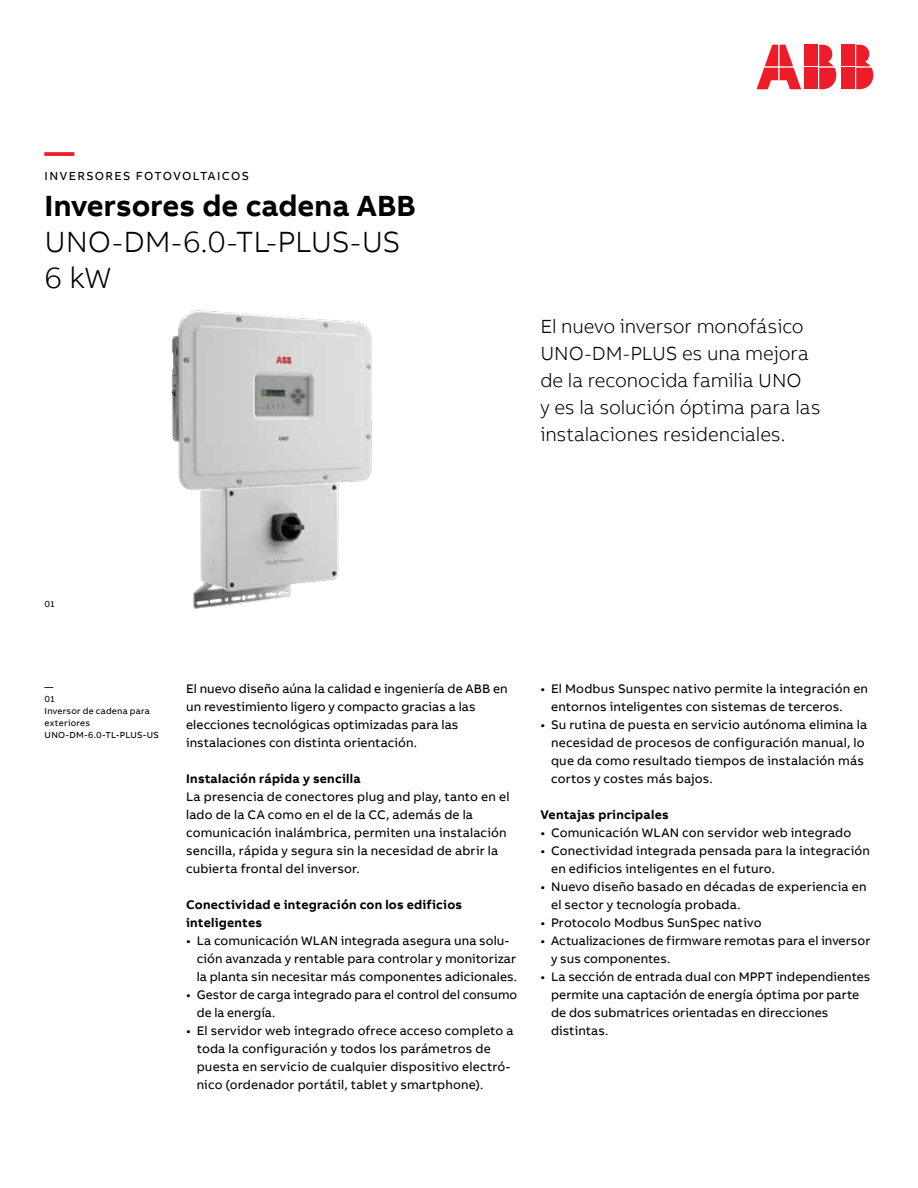
<style>
.page{position:relative;width:918px;height:1188px;background:#fff}
.page>*{position:absolute;margin:0;border:0;box-sizing:border-box;transform-origin:0 0}
.t1{font:300 30px/36px "AB Bvoice";letter-spacing:-.01em;color:#000}
.t2{font:700 30px "AB Bvoice";color:#000}
.t3{font:700 30px "AB Bvoice";color:#ed1c29}
.t4{font:300 19.5px/27px "AB Bvoice";letter-spacing:-.005em;color:#000}
.t5{font:12.75px/18px "AB Bvoice";letter-spacing:.01em;color:#000}
.t6{font:700 12.75px/18px "AB Bvoice";letter-spacing:.02em;color:#000}
.t7{font:12px "AB Bvoice";letter-spacing:.115em;color:#000}
.t8{font:9px/12px "AB Bvoice";letter-spacing:.025em;color:#000}
</style>
<div class="page">
<img style="left:171px;top:310px;width:201px;height:299px">
<div style="left:842px;top:45px;width:13px;height:21px;background:#ed1c29"></div>
<div style="left:842px;top:68px;width:13px;height:21px;background:#ed1c29"></div>
<svg style="left:856px;top:45px;width:17px;height:44px"></svg>
<svg style="left:757px;top:45px;width:44px;height:44px"></svg>
<div style="left:805px;top:45px;width:13px;height:21px;background:#ed1c29"></div>
<div style="left:805px;top:68px;width:13px;height:21px;background:#ed1c29"></div>
<svg style="left:819px;top:45px;width:17px;height:44px"></svg>
<h1 class="t3" style="left:45px;top:132px;width:31px">—</h1>
<p class="t7" style="left:45px;top:168px;width:206px">INVERSORES FOTOVOLTAICOS</p>
<h1 class="t2" style="left:45px;top:186px;width:373px">Inversores de cadena ABB</h1>
<h1 class="t1" style="left:45px;top:223px;width:357px">UNO-DM-6.0-TL-PLUS-US<br>6 kW</h1>
<h2 class="t4" style="left:540px;top:313px;width:282px">El nuevo inversor monofásico<br>UNO-DM-PLUS es una mejora de la reconocida familia UNO<br>y es la solución óptima para las instalaciones residenciales.</h2>
<p class="t8" style="left:45px;top:598px;width:11px">01</p>
<p class="t8" style="left:45px;top:681px;width:116px">—<br>01<br>Inversor de cadena para exteriores<br>UNO-DM-6.0-TL-PLUS-US</p>
<p class="t5" style="left:186px;top:679px;width:323px">El nuevo diseño aúna la calidad e ingeniería de ABB en un revestimiento ligero y compacto gracias a las elecciones tecnológicas optimizadas para las instalaciones con distinta orientación.</p>
<p class="t6" style="left:186px;top:769px;width:176px">Instalación rápida y sencilla</p>
<p class="t5" style="left:186px;top:787px;width:325px">La presencia de conectores plug and play, tanto en el lado de la CA como en el de la CC, además de la comunicación inalámbrica, permiten una instalación sencilla, rápida y segura sin la necesidad de abrir la cubierta frontal del inversor.</p>
<p class="t6" style="left:186px;top:895px;width:278px">Conectividad e integración con los edificios inteligentes</p>
<p class="t5" style="left:197px;top:931px;width:322px;text-indent:-11px">• La comunicación WLAN integrada asegura una solu&shy;ción avanzada y rentable para controlar y monitorizar la planta sin necesitar más componentes adicionales.</p>
<p class="t5" style="left:197px;top:985px;width:322px;text-indent:-11px">• Gestor de carga integrado para el control del consumo de la energía.</p>
<p class="t5" style="left:197px;top:1021px;width:318px;text-indent:-11px">• El servidor web integrado ofrece acceso completo a toda la configuración y todos los parámetros de puesta en servicio de cualquier dispositivo electró&shy;nico (ordenador portátil, tablet y smartphone).</p>
<p class="t5" style="left:551px;top:679px;width:319px;text-indent:-11px">• El Modbus Sunspec nativo permite la integración en entornos inteligentes con sistemas de terceros.</p>
<p class="t5" style="left:551px;top:715px;width:318px;text-indent:-11px">• Su rutina de puesta en servicio autónoma elimina la necesidad de procesos de configuración manual, lo que da como resultado tiempos de instalación más cortos y costes más bajos.</p>
<p class="t6" style="left:540px;top:805px;width:130px">Ventajas principales</p>
<p class="t5" style="left:540px;top:823px;width:312px">• Comunicación WLAN con servidor web integrado</p>
<p class="t5" style="left:551px;top:841px;width:320px;text-indent:-11px">• Conectividad integrada pensada para la integración en edificios inteligentes en el futuro.</p>
<p class="t5" style="left:551px;top:877px;width:317px;text-indent:-11px">• Nuevo diseño basado en décadas de experiencia en el sector y tecnología probada.</p>
<p class="t5" style="left:540px;top:913px;width:223px">• Protocolo Modbus SunSpec nativo</p>
<p class="t5" style="left:551px;top:931px;width:321px;text-indent:-11px">• Actualizaciones de firmware remotas para el inversor y sus componentes.</p>
<p class="t5" style="left:551px;top:967px;width:321px;text-indent:-11px">• La sección de entrada dual con MPPT independientes permite una captación de energía óptima por parte de dos submatrices orientadas en direcciones distintas.</p>
</div>
